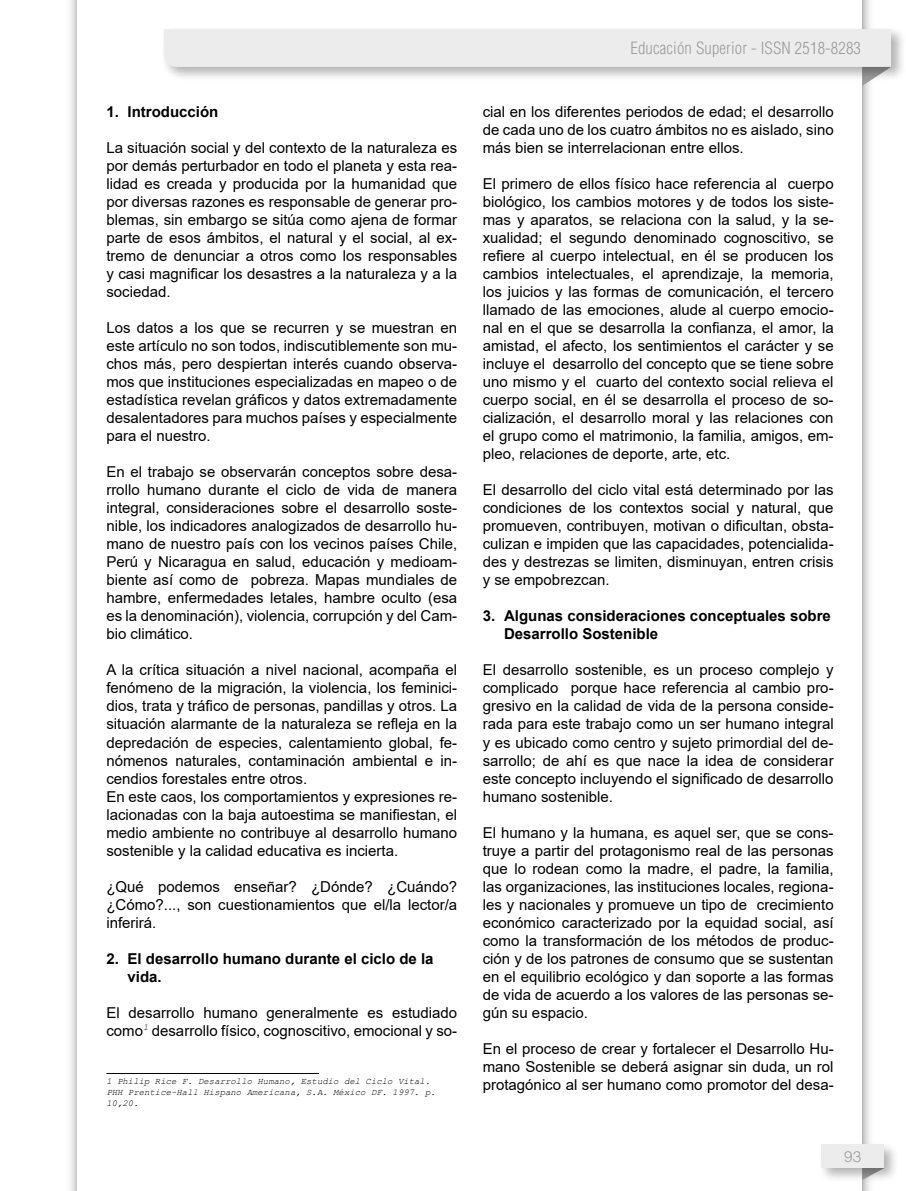
<style>
.page{position:relative;width:906px;height:1191px;background:#fff}
.page>*{position:absolute;margin:0;border:0;box-sizing:border-box;transform-origin:0 0}
.t1{font:300 condensed 16.5px "Helvetica LT Std";letter-spacing:.01em;color:#9c9c9c}
.t2{font:300 15.3px "Helvetica LT Std";color:#9c9c9c}
.t3{font:15px/18px "Arial";color:#000;text-align:justify}
.t4{font:700 15px/18px "Arial";color:#000}
.t5{font:italic 9px/10.8px "Courier New";color:#000}
</style>
<div class="page">
<svg style="left:862px;top:0;width:8px;height:1191px;background:#d5d5d5"></svg>
<svg style="left:70px;top:0;width:7px;height:1191px"></svg>
<div style="left:161px;top:26px;width:745px;height:56px;background:#000;opacity:.3"></div>
<svg style="left:164px;top:29px;width:727px;height:57px"></svg>
<div style="left:818px;top:1141px;width:81px;height:42px;background:#000;opacity:.3"></div>
<div style="left:821px;top:1144px;width:63px;height:24px;background:#ececec"></div>
<hr style="left:106px;top:1073px;width:213px;height:1px;background:#000">
<p class="t4" style="left:106px;top:103px;width:114px">1. Introducción</p>
<p class="t3" style="left:106px;top:139px;width:352px">La situación social y del contexto de la naturaleza es por demás perturbador en todo el planeta y esta rea&shy;lidad es creada y producida por la humanidad que por diversas razones es responsable de generar pro&shy;blemas, sin embargo se sitúa como ajena de formar parte de esos ámbitos, el natural y el social, al ex&shy;tremo de denunciar a otros como los responsables y casi magnificar los desastres a la naturaleza y a la sociedad.</p>
<p class="t3" style="left:106px;top:319px;width:352px">Los datos a los que se recurren y se muestran en este artículo no son todos, indiscutiblemente son mu&shy;chos más, pero despiertan interés cuando observa&shy;mos que instituciones especializadas en mapeo o de estadística revelan gráficos y datos extremadamente desalentadores para muchos países y especialmente para el nuestro.</p>
<p class="t3" style="left:106px;top:463px;width:352px">En el trabajo se observarán conceptos sobre desa&shy;rrollo humano durante el ciclo de vida de manera integral, consideraciones sobre el desarrollo soste&shy;nible, los indicadores analogizados de desarrollo hu&shy;mano de nuestro país con los vecinos países Chile, Perú y Nicaragua en salud, educación y medioam&shy;biente así como de pobreza. Mapas mundiales de hambre, enfermedades letales, hambre oculto (esa es la denominación), violencia, corrupción y del Cam&shy;bio climático.</p>
<p class="t3" style="left:106px;top:661px;width:352px;text-align:left">A la crítica situación a nivel nacional, acompaña el fenómeno de la migración, la violencia, los feminici&shy;dios, trata y tráfico de personas, pandillas y otros. La situación alarmante de la naturaleza se refleja en la depredación de especies, calentamiento global, fe&shy;nómenos naturales, contaminación ambiental e in&shy;cendios forestales entre otros.<br>En este caos, los comportamientos y expresiones re&shy;lacionadas con la baja autoestima se manifiestan, el medio ambiente no contribuye al desarrollo humano sostenible y la calidad educativa es incierta.</p>
<p class="t3" style="left:106px;top:877px;width:352px">¿Qué podemos enseñar? ¿Dónde? ¿Cuándo? ¿Cómo?..., son cuestionamientos que el/la lector/a inferirá.</p>
<p class="t4" style="left:128px;top:949px;width:307px;text-indent:-21px">2. El desarrollo humano durante el ciclo de la vida.</p>
<p class="t3" style="left:106px;top:1003px;width:352px">El desarrollo humano generalmente es estudiado como<sup>1</sup> desarrollo físico, cognoscitivo, emocional y so-</p>
<p class="t5" style="left:106px;top:1075px;width:331px">1 Philip Rice F. Desarrollo Humano, Estudio del Ciclo Vital.<br>PHH Prentice-Hall Hispano Americana, S.A. México DF. 1997. p.<br>10,20.</p>
<p class="t1" style="left:630px;top:38px;width:232px">Educación Superior - ISSN 2518-8283</p>
<p class="t3" style="left:483px;top:103px;width:352px">cial en los diferentes periodos de edad; el desarrollo de cada uno de los cuatro ámbitos no es aislado, sino más bien se interrelacionan entre ellos.</p>
<p class="t3" style="left:483px;top:175px;width:352px">El primero de ellos físico hace referencia al cuerpo biológico, los cambios motores y de todos los siste&shy;mas y aparatos, se relaciona con la salud, y la se&shy;xualidad; el segundo denominado cognoscitivo, se refiere al cuerpo intelectual, en él se producen los cambios intelectuales, el aprendizaje, la memoria, los juicios y las formas de comunicación, el tercero llamado de las emociones, alude al cuerpo emocio&shy;nal en el que se desarrolla la confianza, el amor, la amistad, el afecto, los sentimientos el carácter y se incluye el desarrollo del concepto que se tiene sobre uno mismo y el cuarto del contexto social relieva el cuerpo social, en él se desarrolla el proceso de so&shy;cialización, el desarrollo moral y las relaciones con el grupo como el matrimonio, la familia, amigos, em&shy;pleo, relaciones de deporte, arte, etc.</p>
<p class="t3" style="left:483px;top:481px;width:352px">El desarrollo del ciclo vital está determinado por las condiciones de los contextos social y natural, que promueven, contribuyen, motivan o dificultan, obsta&shy;culizan e impiden que las capacidades, potencialida&shy;des y destrezas se limiten, disminuyan, entren crisis y se empobrezcan.</p>
<p class="t4" style="left:504px;top:607px;width:328px;text-indent:-21px">3. Algunas consideraciones conceptuales sobre<br>Desarrollo Sostenible</p>
<p class="t3" style="left:483px;top:661px;width:352px">El desarrollo sostenible, es un proceso complejo y complicado porque hace referencia al cambio pro&shy;gresivo en la calidad de vida de la persona conside&shy;rada para este trabajo como un ser humano integral y es ubicado como centro y sujeto primordial del de&shy;sarrollo; de ahí es que nace la idea de considerar este concepto incluyendo el significado de desarrollo humano sostenible.</p>
<p class="t3" style="left:483px;top:823px;width:352px">El humano y la humana, es aquel ser, que se cons&shy;truye a partir del protagonismo real de las personas que lo rodean como la madre, el padre, la familia, las organizaciones, las instituciones locales, regiona&shy;les y nacionales y promueve un tipo de crecimiento económico caracterizado por la equidad social, así como la transformación de los métodos de produc&shy;ción y de los patrones de consumo que se sustentan en el equilibrio ecológico y dan soporte a las formas de vida de acuerdo a los valores de las personas se&shy;gún su espacio.</p>
<p class="t3" style="left:483px;top:1039px;width:352px">En el proceso de crear y fortalecer el Desarrollo Hu&shy;mano Sostenible se deberá asignar sin duda, un rol protagónico al ser humano como promotor del desa-</p>
<p class="t2" style="left:844px;top:1147px;width:19px">93</p>
</div>
